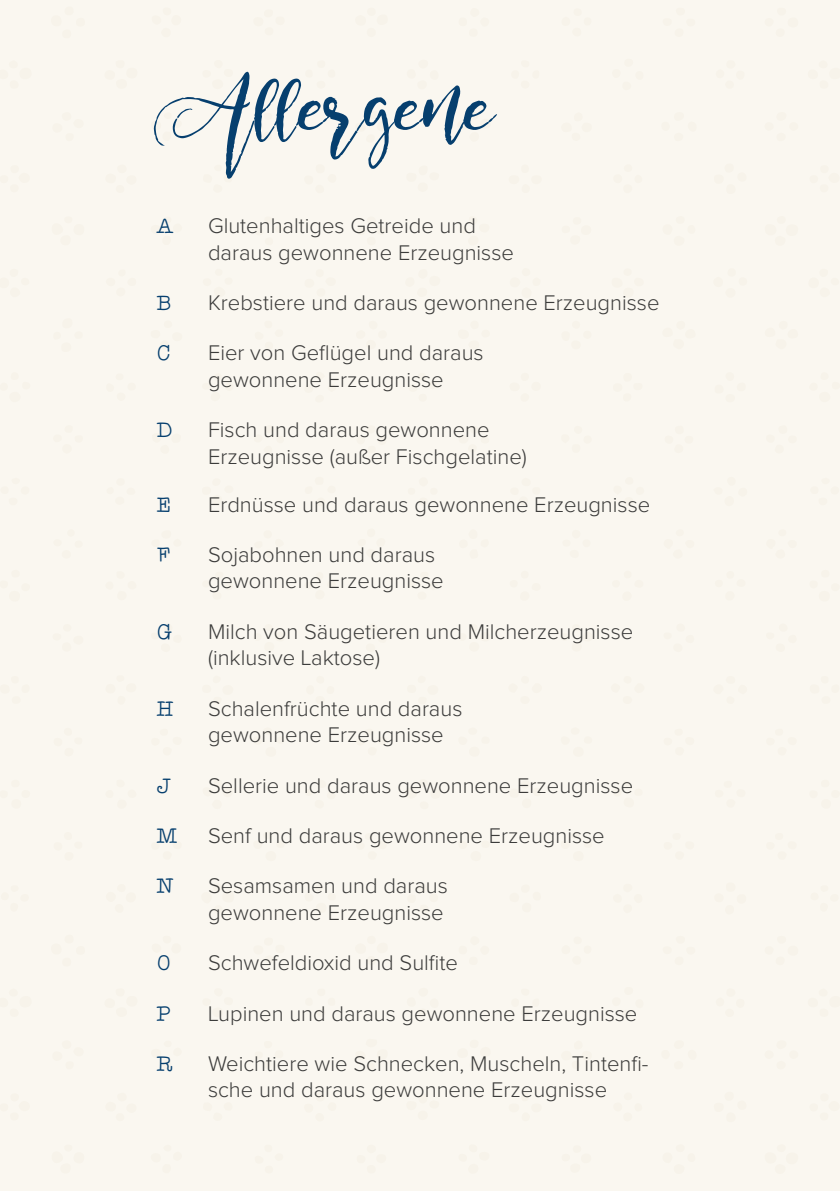
<style>
.page{position:relative;width:840px;height:1191px;background:#fff}
.page>*{position:absolute;margin:0;border:0;box-sizing:border-box;transform-origin:0 0}
.t1{font:130px "Valledofasjustpersonalonly";color:#063f6e}
.t2{font:300 22px/26.4px "Proxima Nova";color:#3c3c3b}
.t3{font:22px "A Typewriter For Me";color:#063f6e}
</style>
<div class="page">
<div style="left:0;top:0;width:839px;height:1191px;background:#faf7f0"></div>
<h1 class="t1" style="left:147px;top:46px;width:349px">Allergene</h1>
<p class="t3" style="left:157px;top:214px;width:20px">A</p>
<p class="t2" style="left:208px;top:213px;width:307px">Glutenhaltiges Getreide und daraus gewonnene Erzeugnisse</p>
<p class="t3" style="left:157px;top:290px;width:17px">B</p>
<p class="t2" style="left:208px;top:290px;width:452px">Krebstiere und daraus gewonnene Erzeugnisse</p>
<p class="t3" style="left:157px;top:341px;width:16px">C</p>
<p class="t2" style="left:208px;top:341px;width:277px">Eier von Geflügel und daraus gewonnene Erzeugnisse</p>
<p class="t3" style="left:157px;top:418px;width:18px">D</p>
<p class="t2" style="left:208px;top:417px;width:320px">Fisch und daraus gewonnene<br>Erzeugnisse (außer Fischgelatine)</p>
<p class="t3" style="left:157px;top:492px;width:17px">E</p>
<p class="t2" style="left:208px;top:492px;width:443px">Erdnüsse und daraus gewonnene Erzeugnisse</p>
<p class="t3" style="left:157px;top:542px;width:17px">F</p>
<p class="t2" style="left:208px;top:542px;width:237px">Sojabohnen und daraus gewonnene Erzeugnisse</p>
<p class="t3" style="left:157px;top:619px;width:19px">G</p>
<p class="t2" style="left:208px;top:619px;width:426px">Milch von Säugetieren und Milcherzeugnisse (inklusive Laktose)</p>
<p class="t3" style="left:157px;top:696px;width:20px">H</p>
<p class="t2" style="left:208px;top:696px;width:256px">Schalenfrüchte und daraus gewonnene Erzeugnisse</p>
<p class="t3" style="left:157px;top:773px;width:18px">J</p>
<p class="t2" style="left:208px;top:773px;width:426px">Sellerie und daraus gewonnene Erzeugnisse</p>
<p class="t3" style="left:157px;top:823px;width:24px">M</p>
<p class="t2" style="left:208px;top:823px;width:398px">Senf und daraus gewonnene Erzeugnisse</p>
<p class="t3" style="left:157px;top:874px;width:20px">N</p>
<p class="t2" style="left:208px;top:873px;width:241px">Sesamsamen und daraus gewonnene Erzeugnisse</p>
<p class="t3" style="left:157px;top:950px;width:16px">O</p>
<p class="t2" style="left:208px;top:950px;width:251px">Schwefeldioxid und Sulfite</p>
<p class="t3" style="left:157px;top:1001px;width:17px">P</p>
<p class="t2" style="left:208px;top:1001px;width:430px">Lupinen und daraus gewonnene Erzeugnisse</p>
<p class="t3" style="left:157px;top:1051px;width:19px">R</p>
<p class="t2" style="left:208px;top:1051px;width:442px">Weichtiere wie Schnecken, Muscheln, Tintenfi&shy;sche und daraus gewonnene Erzeugnisse</p>
</div>
